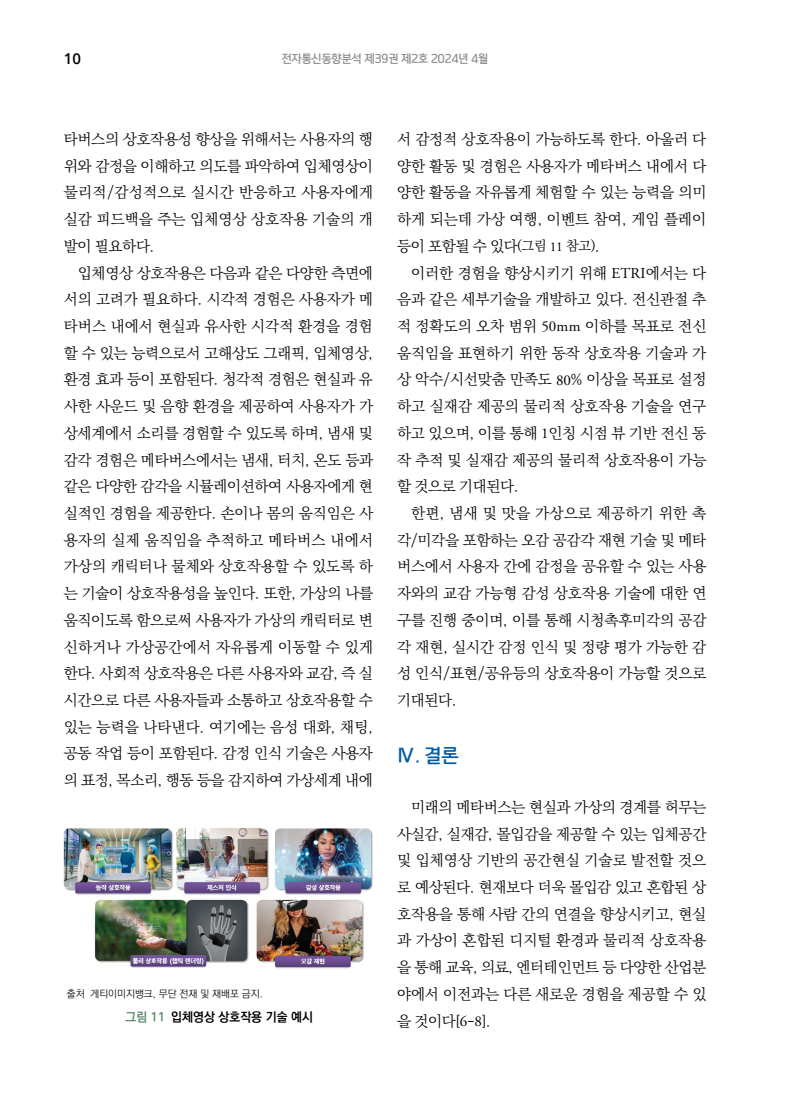
<style>
.page{position:relative;width:800px;height:1106px;background:#fff}
.page>*{position:absolute;margin:0;border:0;box-sizing:border-box;transform-origin:0 0}
.t1{font:18px "paybooc OTF Bold";color:#005ca2}
.t2{font:15px/26.7px "Ko Pub World Batang PL";letter-spacing:-.005em;color:#000;text-align:justify}
.t3{font:600 15px "Open Sans";color:#000}
.t4{font:12.75px "Ko Pub World Dotum PB";color:#000}
.t5{font:10.95px "paybooc OTF Bold";color:#8d8d8e}
.t6{font:10.2px "Ko Pub World Dotum PL";color:#000}
.s1{color:#5a8b68}
.s2{font-size:13.5px}
.s3{font-family:"Adobe Garamond Pro";font-size:13.5px}
.s4{font-family:"Adobe Garamond Pro"}
</style>
<div class="page">
<img style="left:64px;top:828px;width:309px;height:141px">
<p class="t3" style="left:64px;top:48px;width:19px">10</p>
<p class="t5" style="left:282px;top:52px;width:208px">전자통신동향분석 제39권 제2호 2024년 4월</p>
<p class="t2" style="left:64px;top:126px;width:311px">타버스의 상호작용성 향상을 위해서는 사용자의 행 위와 감정을 이해하고 의도를 파악하여 입체영상이 물리적/감성적으로 실시간 반응하고 사용자에게 실감 피드백을 주는 입체영상 상호작용 기술의 개 발이 필요하다.</p>
<p class="t2" style="left:64px;top:260px;width:311px;text-indent:14px">입체영상 상호작용은 다음과 같은 다양한 측면에 서의 고려가 필요하다. 시각적 경험은 사용자가 메 타버스 내에서 현실과 유사한 시각적 환경을 경험 할 수 있는 능력으로서 고해상도 그래픽, 입체영상, 환경 효과 등이 포함된다. 청각적 경험은 현실과 유 사한 사운드 및 음향 환경을 제공하여 사용자가 가 상세계에서 소리를 경험할 수 있도록 하며, 냄새 및 감각 경험은 메타버스에서는 냄새, 터치, 온도 등과 같은 다양한 감각을 시뮬레이션하여 사용자에게 현 실적인 경험을 제공한다. 손이나 몸의 움직임은 사 용자의 실제 움직임을 추적하고 메타버스 내에서 가상의 캐릭터나 물체와 상호작용할 수 있도록 하 는 기술이 상호작용성을 높인다. 또한, 가상의 나를 움직이도록 함으로써 사용자가 가상의 캐릭터로 변 신하거나 가상공간에서 자유롭게 이동할 수 있게 한다. 사회적 상호작용은 다른 사용자와 교감, 즉 실 시간으로 다른 사용자들과 소통하고 상호작용할 수 있는 능력을 나타낸다. 여기에는 음성 대화, 채팅, 공동 작업 등이 포함된다. 감정 인식 기술은 사용자 의 표정, 목소리, 행동 등을 감지하여 가상세계 내에</p>
<p class="t6" style="left:67px;top:987px;width:197px">출처 게티이미지뱅크, 무단 전재 및 재배포 금지.</p>
<p class="t4" style="left:125px;top:1007px;width:189px"><span class="s1">그림 11</span> 입체영상 상호작용 기술 예시</p>
<p class="t2" style="left:397px;top:126px;width:311px">서 감정적 상호작용이 가능하도록 한다. 아울러 다 양한 활동 및 경험은 사용자가 메타버스 내에서 다 양한 활동을 자유롭게 체험할 수 있는 능력을 의미 하게 되는데 가상 여행, 이벤트 참여, 게임 플레이 등이 포함될 수 있다<span class="s2">(그림</span> <span class="s3">11</span> <span class="s2">참고)</span>.</p>
<p class="t2" style="left:397px;top:260px;width:311px;text-indent:14px">이러한 경험을 향상시키기 위해 <span class="s4">ETRI</span>에서는 다 음과 같은 세부기술을 개발하고 있다. 전신관절 추 적 정확도의 오차 범위 <span class="s4">50mm</span> 이하를 목표로 전신 움직임을 표현하기 위한 동작 상호작용 기술과 가 상 악수/시선맞춤 만족도 <span class="s4">80</span>% 이상을 목표로 설정 하고 실재감 제공의 물리적 상호작용 기술을 연구 하고 있으며, 이를 통해 <span class="s4">1</span>인칭 시점 뷰 기반 전신 동 작 추적 및 실재감 제공의 물리적 상호작용이 가능 할 것으로 기대된다.</p>
<p class="t2" style="left:397px;top:500px;width:311px;text-indent:14px">한편, 냄새 및 맛을 가상으로 제공하기 위한 촉 각/미각을 포함하는 오감 공감각 재현 기술 및 메타 버스에서 사용자 간에 감정을 공유할 수 있는 사용 자와의 교감 가능형 감성 상호작용 기술에 대한 연 구를 진행 중이며, 이를 통해 시청촉후미각의 공감 각 재현, 실시간 감정 인식 및 정량 평가 가능한 감 성 인식/표현/공유등의 상호작용이 가능할 것으로 기대된다.</p>
<p class="t1" style="left:397px;top:744px;width:63px">Ⅳ. 결론</p>
<p class="t2" style="left:397px;top:794px;width:311px;text-indent:14px">미래의 메타버스는 현실과 가상의 경계를 허무는 사실감, 실재감, 몰입감을 제공할 수 있는 입체공간 및 입체영상 기반의 공간현실 기술로 발전할 것으 로 예상된다. 현재보다 더욱 몰입감 있고 혼합된 상 호작용을 통해 사람 간의 연결을 향상시키고, 현실 과 가상이 혼합된 디지털 환경과 물리적 상호작용 을 통해 교육, 의료, 엔터테인먼트 등 다양한 산업분 야에서 이전과는 다른 새로운 경험을 제공할 수 있 을 것이다[<span class="s4">6</span>-<span class="s4">8</span>].</p>
</div>
